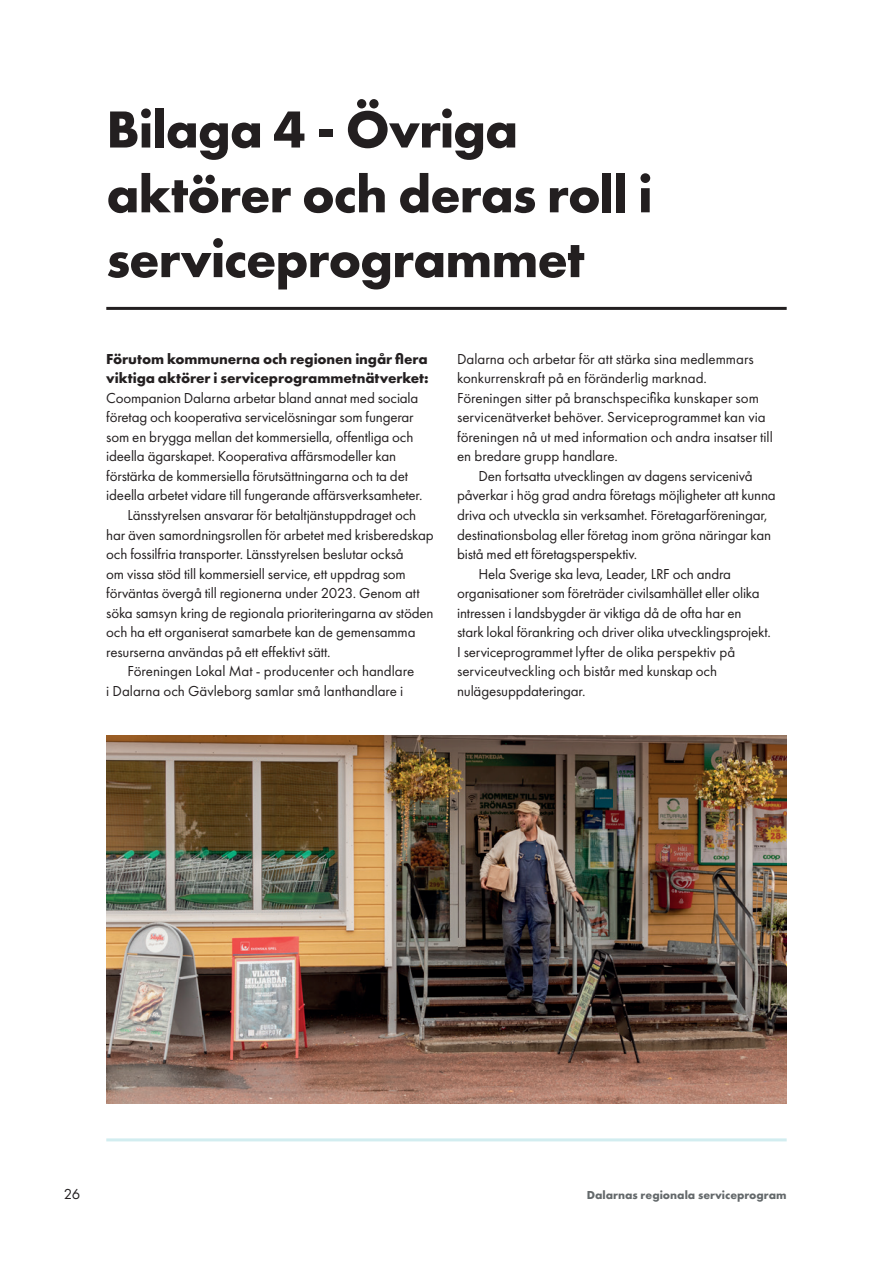
<style>
.page{position:relative;width:893px;height:1263px;background:#fff}
.page>*{position:absolute;margin:0;border:0;box-sizing:border-box;transform-origin:0 0}
.t1{font:700 54px/64.8px "Futura PT";letter-spacing:-.02em;color:#231f20}
.t2{font:15px/19.5px "Futura PT";letter-spacing:-.01em;color:#231f20}
.t3{font:700 15px/19.5px "Futura PT";letter-spacing:-.005em;color:#231f20}
.t4{font:700 12px "Futura PT";color:#64696b}
</style>
<div class="page">
<hr style="left:106px;top:1138px;width:681px;height:3px;background:#d2edf0">
<hr style="left:106px;top:307px;width:681px;height:3px;background:#231f20">
<img style="left:106px;top:736px;width:681px;height:367px">
<h1 class="t1" style="left:106px;top:96px;width:548px">Bilaga 4 - Övriga aktörer och deras roll i serviceprogrammet</h1>
<p class="t3" style="left:106px;top:349px;width:324px">Förutom kommunerna och regionen ingår flera viktiga aktörer i serviceprogrammetnätverket:</p>
<p class="t2" style="left:106px;top:388px;width:314px">Coompanion Dalarna arbetar bland annat med sociala</p>
<p class="t2" style="left:106px;top:408px;width:309px">företag och kooperativa servicelösningar som fungerar</p>
<p class="t2" style="left:106px;top:427px;width:309px">som en brygga mellan det kommersiella, offentliga och</p>
<p class="t2" style="left:106px;top:447px;width:291px">ideella ägarskapet. Kooperativa affärsmodeller kan</p>
<p class="t2" style="left:106px;top:466px;width:303px">förstärka de kommersiella förutsättningarna och ta det</p>
<p class="t2" style="left:106px;top:486px;width:318px">ideella arbetet vidare till fungerande affärsverksamheter.</p>
<p class="t2" style="left:128px;top:505px;width:290px">Länsstyrelsen ansvarar för betaltjänstuppdraget och</p>
<p class="t2" style="left:106px;top:525px;width:329px">har även samordningsrollen för arbetet med krisberedskap</p>
<p class="t2" style="left:106px;top:544px;width:299px">och fossilfria transporter. Länsstyrelsen beslutar också</p>
<p class="t2" style="left:106px;top:564px;width:301px">om vissa stöd till kommersiell service, ett uppdrag som</p>
<p class="t2" style="left:106px;top:583px;width:315px">förväntas övergå till regionerna under 2023. Genom att</p>
<p class="t2" style="left:106px;top:603px;width:329px">söka samsyn kring de regionala prioriteringarna av stöden</p>
<p class="t2" style="left:106px;top:622px;width:311px">och ha ett organiserat samarbete kan de gemensamma</p>
<p class="t2" style="left:106px;top:642px;width:226px">resurserna användas på ett effektivt sätt.</p>
<p class="t2" style="left:128px;top:661px;width:288px">Föreningen Lokal Mat - producenter och handlare</p>
<p class="t2" style="left:106px;top:681px;width:299px">i Dalarna och Gävleborg samlar små lanthandlare i</p>
<p class="t2" style="left:457px;top:349px;width:317px">Dalarna och arbetar för att stärka sina medlemmars konkurrenskraft på en föränderlig marknad.<br>Föreningen sitter på branschspecifika kunskaper som servicenätverket behöver. Serviceprogrammet kan via föreningen nå ut med information och andra insatser till en bredare grupp handlare.</p>
<p class="t2" style="left:478px;top:466px;width:276px">Den fortsatta utvecklingen av dagens servicenivå</p>
<p class="t2" style="left:457px;top:486px;width:320px">påverkar i hög grad andra företags möjligheter att kunna</p>
<p class="t2" style="left:457px;top:505px;width:312px">driva och utveckla sin verksamhet. Företagarföreningar,</p>
<p class="t2" style="left:457px;top:525px;width:315px">destinationsbolag eller företag inom gröna näringar kan</p>
<p class="t2" style="left:457px;top:544px;width:182px">bistå med ett företagsperspektiv.</p>
<p class="t2" style="left:478px;top:564px;width:254px">Hela Sverige ska leva, Leader, LRF och andra</p>
<p class="t2" style="left:457px;top:583px;width:304px">organisationer som företräder civilsamhället eller olika</p>
<p class="t2" style="left:457px;top:603px;width:286px">intressen i landsbygder är viktiga då de ofta har en</p>
<p class="t2" style="left:457px;top:622px;width:315px">stark lokal förankring och driver olika utvecklingsprojekt.</p>
<p class="t2" style="left:457px;top:642px;width:280px">I serviceprogrammet lyfter de olika perspektiv på</p>
<p class="t2" style="left:457px;top:661px;width:261px">serviceutveckling och bistår med kunskap och</p>
<p class="t2" style="left:457px;top:681px;width:130px">nulägesuppdateringar.</p>
<p class="t2" style="left:64px;top:1184px;width:18px">26</p>
<p class="t4" style="left:587px;top:1187px;width:201px">Dalarnas regionala serviceprogram</p>
</div>
